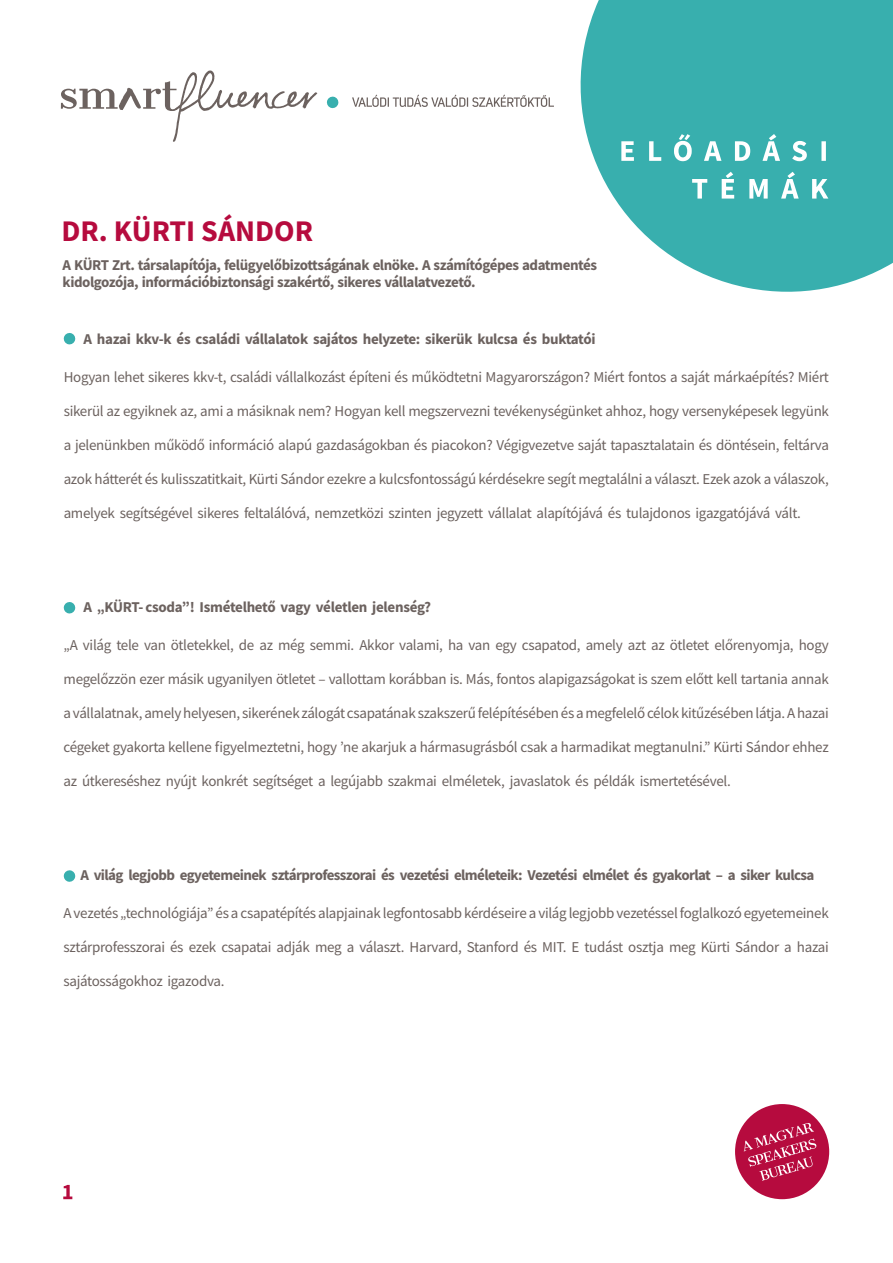
<style>
.page{position:relative;width:893px;height:1263px;background:#fff}
.page>*{position:absolute;margin:0;border:0;box-sizing:border-box;transform-origin:0 0}
.t1{font:700 30px "Source Sans Pro";color:#b60b3e}
.t2{font:15px "Source Sans Pro";letter-spacing:-.02em;color:#6c625f}
.t3{font:700 15px/17.4px "Source Sans Pro";letter-spacing:-.03em;color:#6c625f}
</style>
<div class="page">
<svg style="left:580px;top:0;width:313px;height:292px;background:#53bab9"></svg>
<svg style="left:61px;top:70px;width:256px;height:72px"></svg>
<svg style="left:352px;top:95px;width:202px;height:12px"></svg>
<svg style="left:326px;top:96px;width:13px;height:13px"></svg>
<div style="left:735px;top:1104px;width:94px;height:95px;background:#b60b3e;border-radius:50%"></div>
<svg style="left:744px;top:1123px;width:72px;height:58px"></svg>
<svg style="left:621px;top:134px;width:207px;height:65px;background:#59bcbb"></svg>
<svg style="left:63px;top:333px;width:13px;height:12px"></svg>
<svg style="left:63px;top:602px;width:13px;height:12px"></svg>
<svg style="left:63px;top:870px;width:13px;height:12px"></svg>
<svg style="left:63px;top:1185px;width:9px;height:14px"></svg>
<h1 class="t1" style="left:61px;top:218px;width:253px">DR. KÜRTI SÁNDOR</h1>
<p class="t3" style="left:63px;top:258px;width:536px">A KÜRT Zrt. társalapítója, felügyelőbizottságának elnöke. A számítógépes adatmentés kidolgozója, információbiztonsági szakértő, sikeres vállalatvezető.</p>
<p class="t3" style="left:84px;top:332px;width:513px">A hazai kkv-k és családi vállalatok sajátos helyzete: sikerük kulcsa és buktatói</p>
<p class="t2" style="left:64px;top:371px;width:767px">Hogyan lehet sikeres kkv-t, családi vállalkozást építeni és működtetni Magyarországon? Miért fontos a saját márkaépítés? Miért</p>
<p class="t2" style="left:64px;top:405px;width:767px">sikerül az egyiknek az, ami a másiknak nem? Hogyan kell megszervezni tevékenységünket ahhoz, hogy versenyképesek legyünk</p>
<p class="t2" style="left:64px;top:439px;width:767px">a jelenünkben működő információ alapú gazdaságokban és piacokon? Végigvezetve saját tapasztalatain és döntésein, feltárva</p>
<p class="t2" style="left:64px;top:473px;width:767px">azok hátterét és kulisszatitkait, Kürti Sándor ezekre a kulcsfontosságú kérdésekre segít megtalálni a választ. Ezek azok a válaszok,</p>
<p class="t2" style="left:64px;top:507px;width:739px">amelyek segítségével sikeres feltalálóvá, nemzetközi szinten jegyzett vállalat alapítójává és tulajdonos igazgatójává vált.</p>
<p class="t3" style="left:83px;top:600px;width:349px">A „KÜRT- csoda”! Ismételhető vagy véletlen jelenség?</p>
<p class="t2" style="left:64px;top:639px;width:767px">„A világ tele van ötletekkel, de az még semmi. Akkor valami, ha van egy csapatod, amely azt az ötletet előrenyomja, hogy</p>
<p class="t2" style="left:64px;top:672px;width:767px">megelőzzön ezer másik ugyanilyen ötletet – vallottam korábban is. Más, fontos alapigazságokat is szem előtt kell tartania annak</p>
<p class="t2" style="left:64px;top:706px;width:767px">a vállalatnak, amely helyesen, sikerének zálogát csapatának szakszerű felépítésében és a megfelelő célok kitűzésében látja. A hazai</p>
<p class="t2" style="left:64px;top:740px;width:767px">cégeket gyakorta kellene figyelmeztetni, hogy ’ne akarjuk a hármasugrásból csak a harmadikat megtanulni.” Kürti Sándor ehhez</p>
<p class="t2" style="left:64px;top:774px;width:669px">az útkereséshez nyújt konkrét segítséget a legújabb szakmai elméletek, javaslatok és példák ismertetésével.</p>
<p class="t3" style="left:80px;top:867px;width:736px">A világ legjobb egyetemeinek sztárprofesszorai és vezetési elméleteik: Vezetési elmélet és gyakorlat – a siker kulcsa</p>
<p class="t2" style="left:64px;top:906px;width:767px">A vezetés „technológiája” és a csapatépítés alapjainak legfontosabb kérdéseire a világ legjobb vezetéssel foglalkozó egyetemeinek</p>
<p class="t2" style="left:64px;top:940px;width:767px">sztárprofesszorai és ezek csapatai adják meg a választ. Harvard, Stanford és MIT. E tudást osztja meg Kürti Sándor a hazai</p>
<p class="t2" style="left:63px;top:974px;width:162px">sajátosságokhoz igazodva.</p>
</div>
